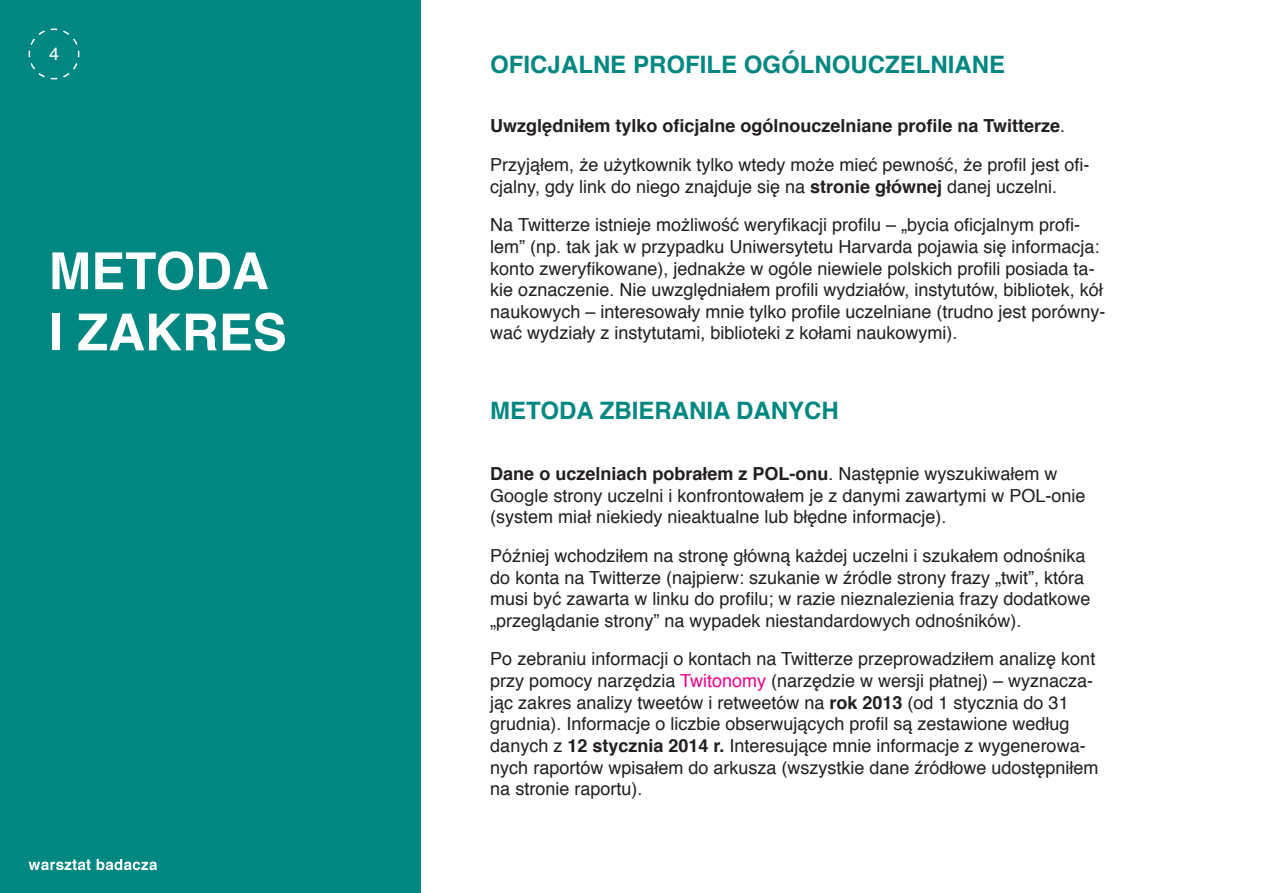
<style>
.page{position:relative;width:1263px;height:893px;background:#fff}
.page>*{position:absolute;margin:0;border:0;box-sizing:border-box;transform-origin:0 0}
.t1{font:700 51px/61.2px "Helvetica";color:#fff}
.t2{font:700 24px "Helvetica";color:#008781}
.A{font:18px/21.6px "Helvetica";color:#231f20}
.A-2{font:700 18px "Helvetica";color:#231f20}
.t3{font:18px "Helvetica";color:#fff}
.s1{font-weight:400}
.s2{font-weight:700}
.s3{color:#ed028c}
</style>
<div class="page">
<div style="left:0;top:1px;width:420px;height:892px;background:#008781"></div>
<svg style="left:28px;top:28px;width:52px;height:52px"></svg>
<svg style="left:29px;top:859px;width:62px;height:11px"></svg>
<svg style="left:97px;top:859px;width:60px;height:11px"></svg>
<p class="t3" style="left:49px;top:40px;width:12px">4</p>
<p class="t1" style="left:49px;top:241px;width:240px">METODA<br>I ZAKRES</p>
<p class="t2" style="left:490px;top:45px;width:516px">OFICJALNE PROFILE OGÓLNOUCZELNIANE</p>
<p class="A-2" style="left:490px;top:112px;width:576px">Uwzględniłem tylko oficjalne ogólnouczelniane profile na Twitterze<span class="s1">.</span></p>
<p class="A" style="left:490px;top:155px;width:601px">Przyjąłem, że użytkownik tylko wtedy może mieć pewność, że profil jest ofi&shy;cjalny, gdy link do niego znajduje się na <span class="s2">stronie głównej</span> danej uczelni.</p>
<p class="A" style="left:490px;top:215px;width:617px">Na Twitterze istnieje możliwość weryfikacji profilu – „bycia oficjalnym profi&shy;lem” (np. tak jak w przypadku Uniwersytetu Harvarda pojawia się informacja: konto zweryfikowane), jednakże w ogóle niewiele polskich profili posiada ta&shy;kie oznaczenie. Nie uwzględniałem profili wydziałów, instytutów, bibliotek, kół naukowych – interesowały mnie tylko profile uczelniane (trudno jest porówny&shy;wać wydziały z instytutami, biblioteki z kołami naukowymi).</p>
<p class="t2" style="left:490px;top:391px;width:350px">METODA ZBIERANIA DANYCH</p>
<p class="A" style="left:490px;top:464px;width:597px"><span class="s2">Dane o uczelniach pobrałem z POL-onu</span>. Następnie wyszukiwałem w<br>Google strony uczelni i konfrontowałem je z danymi zawartymi w POL-onie (system miał niekiedy nieaktualne lub błędne informacje).</p>
<p class="A" style="left:490px;top:545px;width:602px">Później wchodziłem na stronę główną każdej uczelni i szukałem odnośnika do konta na Twitterze (najpierw: szukanie w źródle strony frazy „twit”, która musi być zawarta w linku do profilu; w razie nieznalezienia frazy dodatkowe „przeglądanie strony” na wypadek niestandardowych odnośników).</p>
<p class="A" style="left:490px;top:649px;width:610px">Po zebraniu informacji o kontach na Twitterze przeprowadziłem analizę kont przy pomocy narzędzia <span class="s3">Twitonomy</span> (narzędzie w wersji płatnej) – wyznacza&shy;jąc zakres analizy tweetów i retweetów na <span class="s2">rok 2013</span> (od 1 stycznia do 31 grudnia). Informacje o liczbie obserwujących profil są zestawione według danych z <span class="s2">12 stycznia 2014 r.</span> Interesujące mnie informacje z wygenerowa&shy;nych raportów wpisałem do arkusza (wszystkie dane źródłowe udostępniłem na stronie raportu).</p>
</div>
